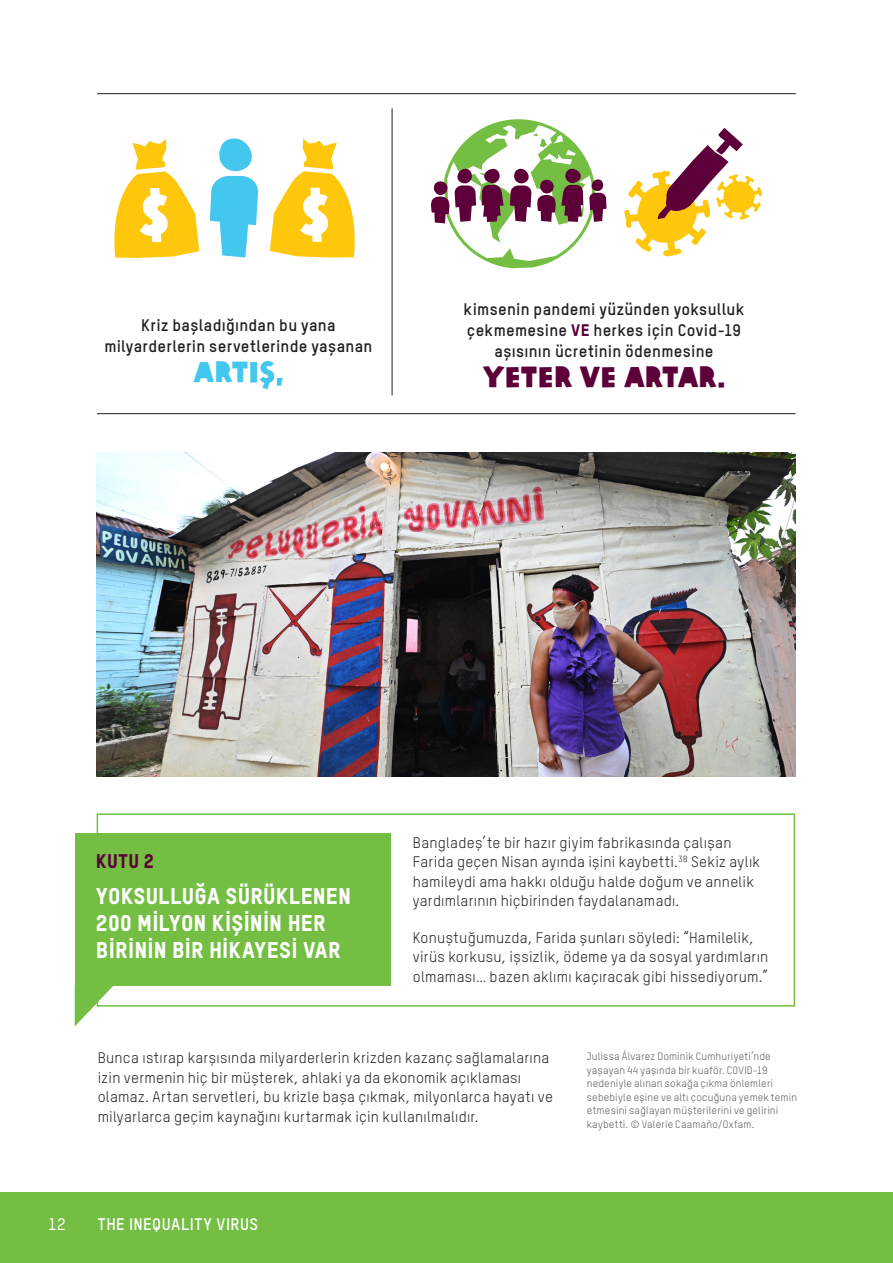
<style>
.page{position:relative;width:893px;height:1263px;background:#fff}
.page>*{position:absolute;margin:0;border:0;box-sizing:border-box;transform-origin:0 0}
.Body_copy{font:28.5px "Oxfam Global Headline";color:#5d0039}
.Body_copy-2{font:28.5px "Oxfam Global Headline";color:#44c7ee}
.Box_title{font:22.5px/27px "Oxfam TSTARPRO Headline";letter-spacing:.01em;color:#fff}
.Box_number{font:19.5px "Oxfam TSTARPRO Headline";color:#5d0039}
.Body_copy-3{font:700 16.5px/21px "Oxfam TSTARPRO";letter-spacing:.015em;color:#231f20;text-align:center}
.t1{font:700 16.5px "Oxfam TSTARPRO";letter-spacing:.03em;color:#fff}
.t2{font:500 16.5px "Oxfam TSTARPRO";color:#fff}
.Body_copy-4{font:15px/19.5px "Oxfam TSTARPRO";letter-spacing:.015em;color:#231f20}
.Photo_caption{font:10.5px/13.5px "Oxfam TSTARPRO";letter-spacing:.02em;color:#57585a}
.s1{font-family:"Oxfam TSTARPRO Headline";font-weight:400;color:#5d0039}
</style>
<div class="page">
<div style="left:0;top:1192px;width:893px;height:71px;background:#74bf43"></div>
<div style="left:97px;top:813px;width:698px;height:193px;border:2px solid #74bf43"></div>
<div style="left:75px;top:833px;width:316px;height:152px;background:#74bf43"></div>
<svg style="left:75px;top:985px;width:39px;height:41px"></svg>
<img style="left:97px;top:452px;width:698px;height:325px">
<hr style="left:97px;top:93px;width:699px;height:1px;background:#231f20">
<hr style="left:97px;top:413px;width:698px;height:1px;background:#231f20">
<svg style="left:210px;top:139px;width:48px;height:119px"></svg>
<svg style="left:114px;top:139px;width:85px;height:119px"></svg>
<svg style="left:270px;top:139px;width:85px;height:119px"></svg>
<svg style="left:431px;top:119px;width:176px;height:150px"></svg>
<svg style="left:624px;top:128px;width:138px;height:128px"></svg>
<hr style="left:392px;top:108px;width:1px;height:287px;background:#231f20">
<p class="Body_copy-3" style="left:104px;top:315px;width:270px">Kriz başladığından bu yana milyarderlerin servetlerinde yaşanan</p>
<p class="Body_copy-2" style="left:194px;top:347px;width:91px">ARTIŞ,</p>
<p class="Body_copy-3" style="left:464px;top:298px;width:282px">kimsenin pandemi yüzünden yoksulluk çekmemesine <span class="s1">VE</span> herkes için Covid-19 aşısının ücretinin ödenmesine</p>
<p class="Body_copy" style="left:483px;top:352px;width:244px">YETER VE ARTAR.</p>
<p class="Box_number" style="left:96px;top:849px;width:59px">KUTU 2</p>
<p class="Box_title" style="left:96px;top:882px;width:257px">YOKSULLUĞA SÜRÜKLENEN<br>200 MİLYON KİŞİNİN HER<br>BİRİNİN BİR HİKAYESİ VAR</p>
<p class="Body_copy-4" style="left:413px;top:833px;width:349px">Bangladeş’te bir hazır giyim fabrikasında çalışan Farida geçen Nisan ayında işini kaybetti.<sup>38</sup> Sekiz aylık hamileydi ama hakkı olduğu halde doğum ve annelik yardımlarının hiçbirinden faydalanamadı.</p>
<p class="Body_copy-4" style="left:413px;top:928px;width:357px">Konuştuğumuzda, Farida şunları söyledi: “Hamilelik, virüs korkusu, işsizlik, ödeme ya da sosyal yardımların olmaması… bazen aklımı kaçıracak gibi hissediyorum.”</p>
<p class="Body_copy-4" style="left:98px;top:1048px;width:457px">Bunca ıstırap karşısında milyarderlerin krizden kazanç sağlamalarına izin vermenin hiç bir müşterek, ahlaki ya da ekonomik açıklaması olamaz. Artan servetleri, bu krizle başa çıkmak, milyonlarca hayatı ve milyarlarca geçim kaynağını kurtarmak için kullanılmalıdır.</p>
<p class="Photo_caption" style="left:587px;top:1050px;width:212px">Julissa Álvarez Dominik Cumhuriyeti’nde yaşayan 44 yaşında bir kuaför. COVID-19 nedeniyle alınan sokağa çıkma önlemleri sebebiyle eşine ve altı çocuğuna yemek temin etmesini sağlayan müşterilerini ve gelirini kaybetti. © Valerie Caamaño/Oxfam.</p>
<p class="t2" style="left:48px;top:1214px;width:19px">12</p>
<p class="t1" style="left:98px;top:1214px;width:162px">THE INEQUALITY VIRUS</p>
</div>
